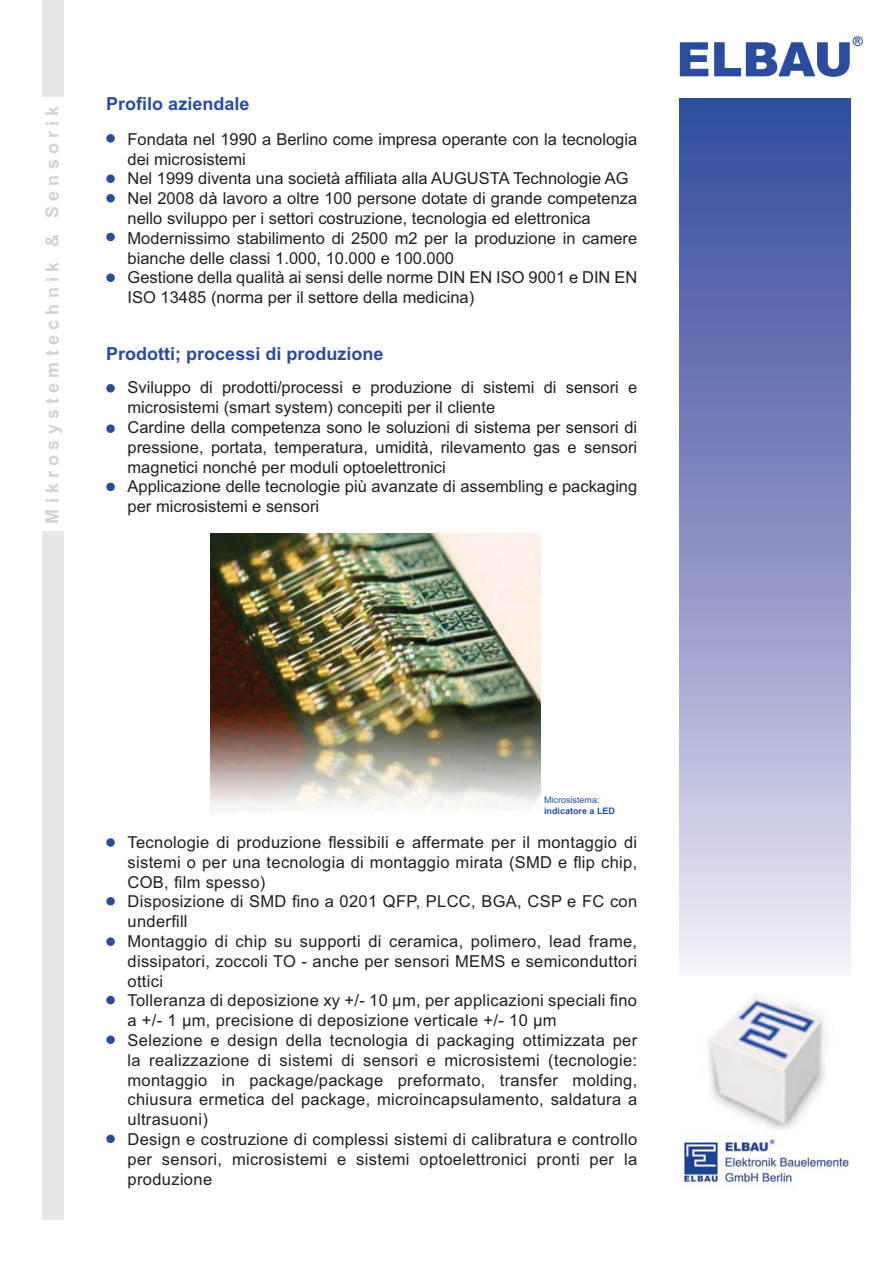
<style>
.page{position:relative;width:893px;height:1263px;background:#fff}
.page>*{position:absolute;margin:0;border:0;box-sizing:border-box;transform-origin:0 0}
.t1{font:700 18px "Arial";color:#2b4c9d}
.t2{font:700 18px "Arial";letter-spacing:.29em;color:#d2d2cf}
.t3{font:16.5px/19.8px "Arial";color:#231f1e}
.t4{font:16.5px/19.8px "Arial";letter-spacing:.02em;color:#231f1e}
.t5{font:700 9px "Arial";color:#2b4c9d}
.t6{font:9px "Arial";color:#2b4c9d}
</style>
<div class="page">
<div style="left:43px;top:532px;width:21px;height:688px;background:#e6e7e8"></div>
<div style="left:43px;top:0;width:21px;height:97px;background:#e6e7e8"></div>
<svg style="left:679px;top:98px;width:171px;height:876px"></svg>
<img style="left:683px;top:996px;width:166px;height:193px">
<svg style="left:679px;top:42px;width:29px;height:34px"></svg>
<svg style="left:714px;top:42px;width:135px;height:35px"></svg>
<svg style="left:855px;top:38px;width:5px;height:6px"></svg>
<div style="left:852px;top:36px;width:10px;height:10px;border:1px solid #2b4c9d;border-radius:50%"></div>
<div style="left:106px;top:134px;width:9px;height:9px;background:#2b4c9d;border-radius:50%"></div>
<div style="left:106px;top:384px;width:9px;height:9px;background:#2b4c9d;border-radius:50%"></div>
<div style="left:106px;top:175px;width:9px;height:8px;background:#2b4c9d;border-radius:50%"></div>
<div style="left:106px;top:424px;width:9px;height:9px;background:#2b4c9d;border-radius:50%"></div>
<div style="left:106px;top:194px;width:9px;height:9px;background:#2b4c9d;border-radius:50%"></div>
<div style="left:106px;top:897px;width:9px;height:9px;background:#2b4c9d;border-radius:50%"></div>
<div style="left:106px;top:937px;width:9px;height:9px;background:#2b4c9d;border-radius:50%"></div>
<div style="left:106px;top:996px;width:9px;height:8px;background:#2b4c9d;border-radius:50%"></div>
<div style="left:106px;top:1036px;width:9px;height:8px;background:#2b4c9d;border-radius:50%"></div>
<div style="left:106px;top:1135px;width:9px;height:8px;background:#2b4c9d;border-radius:50%"></div>
<div style="left:106px;top:233px;width:9px;height:8px;background:#2b4c9d;border-radius:50%"></div>
<div style="left:106px;top:483px;width:9px;height:8px;background:#2b4c9d;border-radius:50%"></div>
<div style="left:106px;top:273px;width:9px;height:9px;background:#2b4c9d;border-radius:50%"></div>
<div style="left:106px;top:838px;width:9px;height:9px;background:#2b4c9d;border-radius:50%"></div>
<img style="left:210px;top:534px;width:330px;height:276px">
<p class="t2" style="left:46px;top:524px;width:420px;rotate:-90deg">Mikrosystemtechnik &amp; Sensorik</p>
<p class="t1" style="left:106px;top:97px;width:144px">Profilo aziendale</p>
<p class="t3" style="left:128px;top:131px;width:511px">Fondata nel 1990 a Berlino come impresa operante con la tecnologia dei microsistemi<br>Nel 1999 diventa una società affiliata alla AUGUSTA Technologie AG Nel 2008 dà lavoro a oltre 100 persone dotate di grande competenza nello sviluppo per i settori costruzione, tecnologia ed elettronica Modernissimo stabilimento di 2500 m2 per la produzione in camere bianche delle classi 1.000, 10.000 e 100.000<br>Gestione della qualità ai sensi delle norme DIN EN ISO 9001 e DIN EN ISO 13485 (norma per il settore della medicina)</p>
<p class="t1" style="left:106px;top:347px;width:278px">Prodotti; processi di produzione</p>
<p class="t3" style="left:128px;top:379px;width:511px">Sviluppo di prodotti/processi e produzione di sistemi di sensori e microsistemi (smart system) concepiti per il cliente<br>Cardine della competenza sono le soluzioni di sistema per sensori di pressione, portata, temperatura, umidità, rilevamento gas e sensori magnetici nonché per moduli optoelettronici<br>Applicazione delle tecnologie più avanzate di assembling e packaging per microsistemi e sensori</p>
<p class="t6" style="left:544px;top:796px;width:57px">Microsistema:</p>
<p class="t5" style="left:544px;top:807px;width:72px">indicatore a LED</p>
<p class="t4" style="left:128px;top:834px;width:511px">Tecnologie di produzione flessibili e affermate per il montaggio di sistemi o per una tecnologia di montaggio mirata (SMD e flip chip, COB, film spesso)<br>Disposizione di SMD fino a 0201 QFP, PLCC, BGA, CSP e FC con underfill<br>Montaggio di chip su supporti di ceramica, polimero, lead frame, dissipatori, zoccoli TO - anche per sensori MEMS e semiconduttori ottici<br>Tolleranza di deposizione xy +/- 10 µm, per applicazioni speciali fino a +/- 1 µm, precisione di deposizione verticale +/- 10 µm<br>Selezione e design della tecnologia di packaging ottimizzata per la realizzazione di sistemi di sensori e microsistemi (tecnologie: montaggio in package/package preformato, transfer molding, chiusura ermetica del package, microincapsulamento, saldatura a ultrasuoni)<br>Design e costruzione di complessi sistemi di calibratura e controllo per sensori, microsistemi e sistemi optoelettronici pronti per la produzione</p>
</div>
